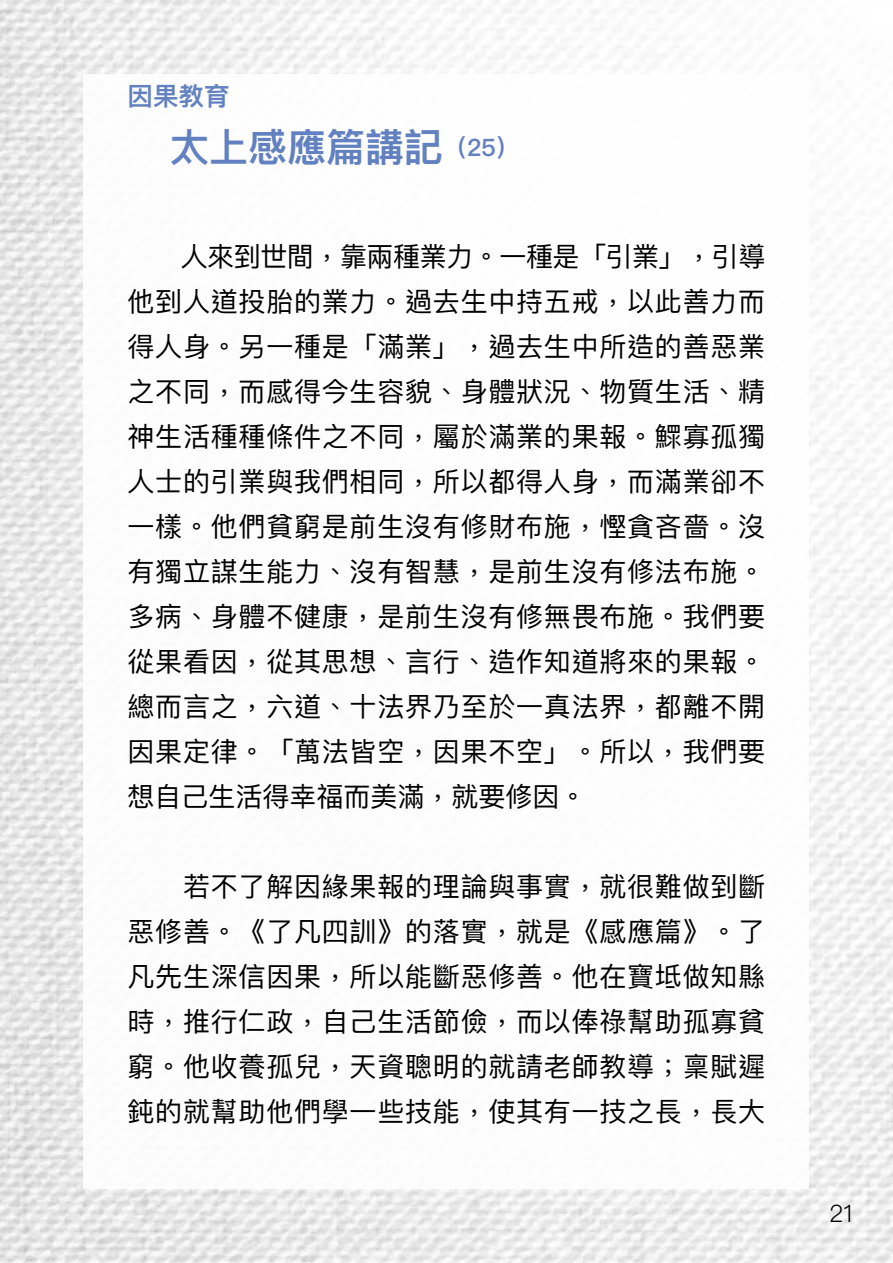
<style>
.page{position:relative;width:893px;height:1263px;background:#fff}
.page>*{position:absolute;margin:0;border:0;box-sizing:border-box;transform-origin:0 0}
.t1{font:600 39px "Ping Fang SC";color:#6281c0}
.t2{font:27px/45px "Ping Fang TC";letter-spacing:.03em;color:#000;text-align:justify}
.t3{font:600 25.5px "Ping Fang SC";color:#6281c0}
.t4{font:300 24px "Ping Fang TC";color:#000}
.s1{font-size:24px}
</style>
<div class="page">
<img style="left:0;top:0;width:893px;height:1263px">
<div style="left:84px;top:74px;width:725px;height:1114px;background:#fff"></div>
<p class="t3" style="left:128px;top:80px;width:103px">因果教育</p>
<h1 class="t1" style="left:170px;top:124px;width:351px">太上感應篇講記<span class="s1">（25）</span></h1>
<p class="t2" style="left:128px;top:233px;width:639px">　　人來到世間，靠兩種業力。一種是「引業」，引導他到人道投胎的業力。過去生中持五戒，以此善力而得人身。另一種是「滿業」，過去生中所造的善惡業之不同，而感得今生容貌、身體狀況、物質生活、精神生活種種條件之不同，屬於滿業的果報。鰥寡孤獨人士的引業與我們相同，所以都得人身，而滿業卻不一樣。他們貧窮是前生沒有修財布施，慳貪吝嗇。沒有獨立謀生能力、沒有智慧，是前生沒有修法布施。多病、身體不健康，是前生沒有修無畏布施。我們要從果看因，從其思想、言行、造作知道將來的果報。總而言之，六道、十法界乃至於一真法界，都離不開因果定律。「萬法皆空，因果不空」。所以，我們要想自己生活得幸福而美滿，就要修因。</p>
<p class="t2" style="left:128px;top:863px;width:639px">　　若不了解因緣果報的理論與事實，就很難做到斷惡修善。《了凡四訓》的落實，就是《感應篇》。了凡先生深信因果，所以能斷惡修善。他在寶坻做知縣時，推行仁政，自己生活節儉，而以俸祿幫助孤寡貧窮。他收養孤兒，天資聰明的就請老師教導；稟賦遲鈍的就幫助他們學一些技能，使其有一技之長，長大</p>
<p class="t4" style="left:829px;top:1198px;width:25px">21</p>
</div>
